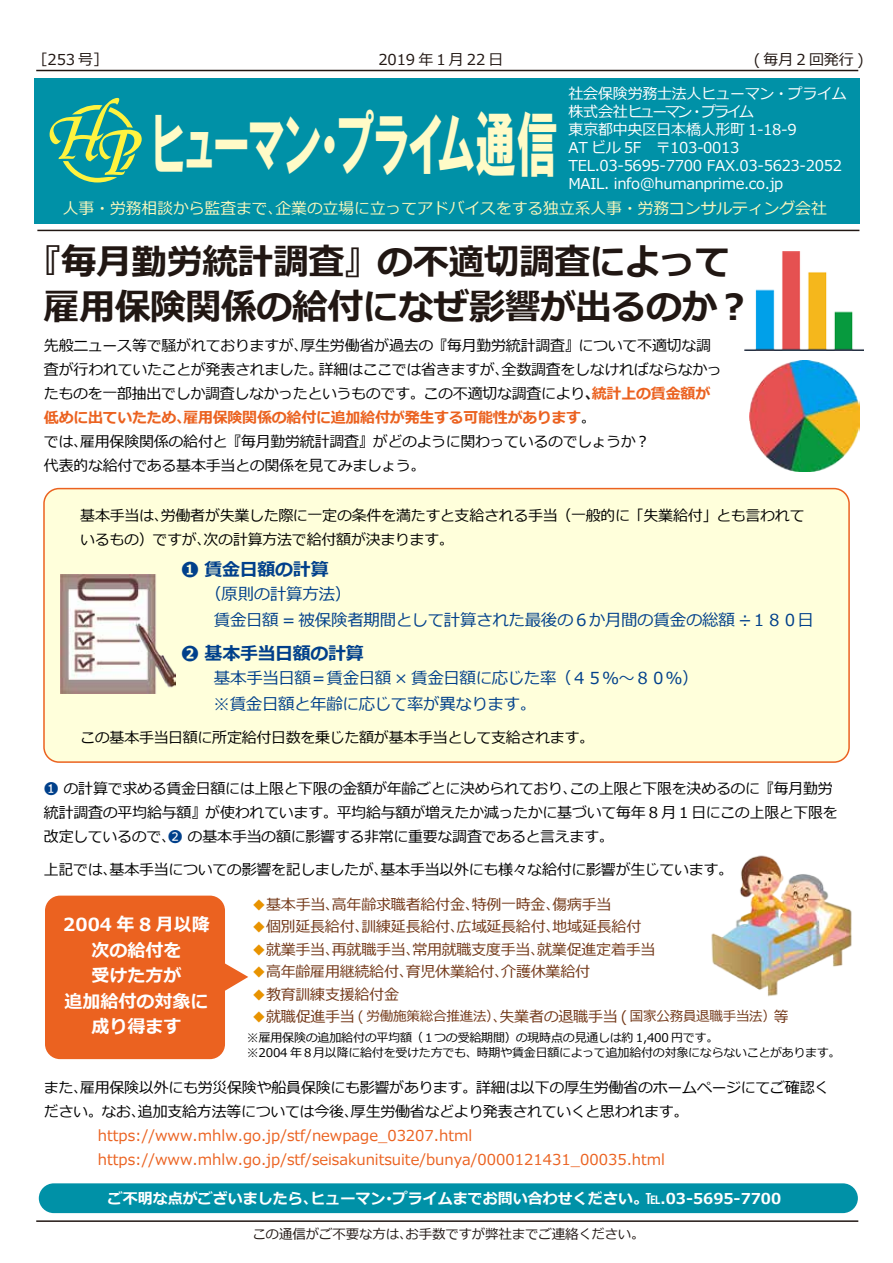
<style>
.page{position:relative;width:893px;height:1263px;background:#fff}
.page>*{position:absolute;margin:0;border:0;box-sizing:border-box;transform-origin:0 0}
.t1{font:72px "HGP Soei Kakugothic UB";color:#fffbc7;scale:.58 1}
.t2{font:700 36px/45px "Meiryo";letter-spacing:-.015em;color:#211713;text-align:center}
.t3{font:700 18px/25.5px "Meiryo";color:#fff;text-align:center}
.t4{font:700 18px "Meiryo";letter-spacing:-.015em;color:#00408b}
.t5{font:16.5px/25.5px "Meiryo";letter-spacing:-.02em;color:#00408b}
.t6{font:15.75px "Meiryo";color:#faf7bd}
.t7{font:15px/24px "Meiryo";letter-spacing:-.02em;color:#000}
.t8{font:15px/18px "Meiryo";letter-spacing:-.02em;color:#fff}
.t9{font:15px "Meiryo";letter-spacing:-.015em;color:#733818}
.t10{font:15px/24px "Meiryo";color:#eb6220}
.t11{font:700 15px "Meiryo";color:#fff}
.t12{font:15px "Meiryo";letter-spacing:-.005em;color:#211713}
.t13{font:15px "Meiryo";letter-spacing:.2em;color:#211713}
.t14{font:13.5px "Meiryo";letter-spacing:-.015em;color:#733818}
.t15{font:13.5px "Meiryo";letter-spacing:-.015em;color:#211713}
.t16{font:12px/15px "Meiryo";letter-spacing:-.02em;color:#000}
.s1{font-weight:700;color:#211713}
.s2{font-weight:700;color:#eb6220}
.s3{color:#00408b}
.s4{color:#e89300}
.s5{font-size:15px;color:#e89300}
.s6{font-size:15px}
</style>
<div class="page">
<hr style="left:36px;top:1220px;width:822px;height:2px;background:#211713">
<div style="left:34px;top:78px;width:826px;height:145px;background:#0091a7"></div>
<hr style="left:37px;top:230px;width:822px;height:1px;background:#211713">
<hr style="left:36px;top:70px;width:822px;height:1px;background:#211713">
<svg style="left:50px;top:98px;width:92px;height:84px"></svg>
<div style="left:39px;top:1183px;width:819px;height:30px;background:#0091a7;border-radius:15px"></div>
<svg style="left:225px;top:963px;width:23px;height:28px"></svg>
<div style="left:45px;top:896px;width:180px;height:163px;background:#eb6220;border-radius:15px"></div>
<div style="left:44px;top:489px;width:805px;height:273px;background:#ffffdb;border-radius:15px"></div>
<div style="left:43px;top:488px;width:807px;height:275px;border:2px solid #eb6220;border-radius:15px"></div>
<img style="left:711px;top:855px;width:141px;height:142px">
<img style="left:745px;top:252px;width:119px;height:98px">
<img style="left:749px;top:361px;width:111px;height:110px">
<img style="left:60px;top:574px;width:115px;height:119px">
<p class="t12" style="left:33px;top:49px;width:77px">［253 号］</p>
<p class="t13" style="left:378px;top:49px;width:127px">2019年1月22日</p>
<p class="t12" style="left:754px;top:49px;width:111px">(毎月2回発行)</p>
<p class="t8" style="left:568px;top:86px;width:280px">社会保険労務士法人ヒューマン・プライム株式会社ヒューマン・プライム<br>東京都中央区日本橋人形町 1-18-9<br>AT ビル 5F　〒103-0013<br>TEL.03-5695-7700 FAX.03-5623-2052</p>
<h1 class="t1" style="left:153px;top:108px;width:700px">ヒューマン・プライム通信</h1>
<p class="t8" style="left:568px;top:176px;width:216px">MAIL. info@humanprime.co.jp</p>
<p class="t6" style="left:63px;top:198px;width:765px">人事・労務相談から監査まで､企業の立場に立ってアドバイスをする独立系人事・労務コンサルティング会社</p>
<h2 class="t2" style="left:26px;top:241px;width:728px">『毎月勤労統計調査』の不適切調査によって雇用保険関係の給付になぜ影響が出るのか︖</h2>
<p class="t7" style="left:44px;top:335px;width:680px">先般ニュース等で騒がれておりますが､厚生労働省が過去の『毎月勤労統計調査』について不適切な調査が行われていたことが発表されました。詳細はここでは省きますが､全数調査をしなければならなかったものを一部抽出でしか調査しなかったというものです。この不適切な調査により<span class="s1">､</span><span class="s2">統計上の賃金額が低めに出ていたため､雇用保険関係の給付に追加給付が発生する可能性があります</span>。<br>では､雇用保険関係の給付と『毎月勤労統計調査』がどのように関わっているのでしょうか︖<br>代表的な給付である基本手当との関係を見てみましょう。</p>
<p class="t7" style="left:80px;top:504px;width:726px">基本手当は､労働者が失業した際に一定の条件を満たすと支給される手当（一般的に「失業給付」とも言われているもの）ですが､次の計算方法で給付額が決まります。</p>
<p class="t4" style="left:181px;top:557px;width:149px">❶ 賃金日額の計算</p>
<p class="t5" style="left:181px;top:582px;width:634px">　　（原則の計算方法）<br>　　賃金日額 = 被保険者期間として計算された最後の６か月間の賃金の総額 ÷１８０日</p>
<p class="t4" style="left:181px;top:641px;width:184px">❷ 基本手当日額の計算</p>
<p class="t5" style="left:181px;top:666px;width:519px">　　基本手当日額＝賃金日額 × 賃金日額に応じた率（４５％～８０％）　　※賃金日額と年齢に応じて率が異なります。</p>
<p class="t7" style="left:80px;top:726px;width:516px">この基本手当日額に所定給付日数を乗じた額が基本手当として支給されます。</p>
<p class="t7" style="left:44px;top:777px;width:795px"><span class="s3">❶</span> の計算で求める賃金日額には上限と下限の金額が年齢ごとに決められており､この上限と下限を決めるのに『毎月勤労統計調査の平均給与額』が使われています。平均給与額が増えたか減ったかに基づいて毎年 8 月 1 日にこの上限と下限を改定しているので､<span class="s3">❷</span> の基本手当の額に影響する非常に重要な調査であると言えます。</p>
<p class="t7" style="left:44px;top:858px;width:691px">上記では､基本手当についての影響を記しましたが､基本手当以外にも様々な給付に影響が生じています。</p>
<p class="t3" style="left:63px;top:913px;width:148px">2004 年 8 月以降次の給付を<br>受けた方が<br>追加給付の対象に成り得ます</p>
<p class="t9" style="left:251px;top:894px;width:362px"><span class="s4">◆</span>基本手当､高年齢求職者給付金､特例一時金､傷病手当</p>
<p class="t9" style="left:251px;top:916px;width:391px"><span class="s4">◆</span>個別延長給付､訓練延長給付､広域延長給付､地域延長給付</p>
<p class="t9" style="left:251px;top:939px;width:405px"><span class="s4">◆</span>就業手当､再就職手当､常用就職支度手当､就業促進定着手当</p>
<p class="t9" style="left:251px;top:961px;width:340px"><span class="s4">◆</span>高年齢雇用継続給付､育児休業給付､介護休業給付</p>
<p class="t9" style="left:251px;top:984px;width:149px"><span class="s4">◆</span>教育訓練支援給付金</p>
<p class="t14" style="left:251px;top:1007px;width:539px"><span class="s5">◆</span><span class="s6">就職促進手当</span> ( 労働施策総合推進法）<span class="s6">､失業者の退職手当 (</span> 国家公務員退職手当法）<span class="s6">等</span></p>
<p class="t16" style="left:247px;top:1031px;width:595px">※雇用保険の追加給付の平均額（１つの受給期間）の現時点の見通しは約 1,400 円です。<br>※2004 年８月以降に給付を受けた方でも、時期や賃金日額によって追加給付の対象にならないことがあります。</p>
<p class="t7" style="left:44px;top:1076px;width:787px">また､雇用保険以外にも労災保険や船員保険にも影響があります。詳細は以下の厚生労働省のホームページにてご確認ください。なお､追加支給方法等については今後､厚生労働省などより発表されていくと思われます。</p>
<p class="t10" style="left:98px;top:1124px;width:569px">https://www.mhlw.go.jp/stf/newpage_03207.html https://www.mhlw.go.jp/stf/seisakunitsuite/bunya/0000121431_00035.html</p>
<p class="t11" style="left:108px;top:1187px;width:675px">ご不明な点がございましたら､ヒューマン･プライムまでお問い合わせください。℡.03-5695-7700</p>
<p class="t15" style="left:252px;top:1225px;width:394px">この通信がご不要な方は､お手数ですが弊社までご連絡ください。</p>
</div>
